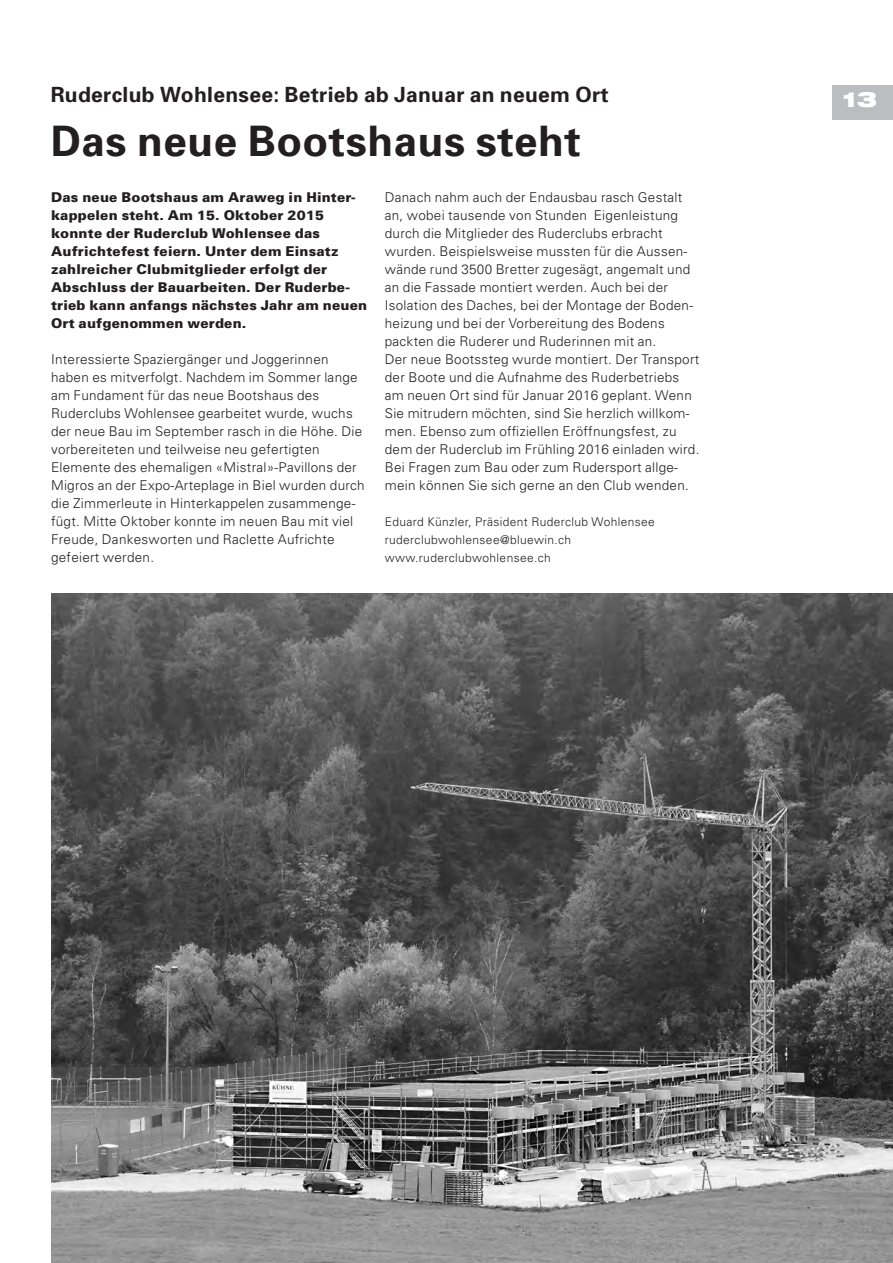
<style>
.page{position:relative;width:893px;height:1263px;background:#fff}
.page>*{position:absolute;margin:0;border:0;box-sizing:border-box;transform-origin:0 0}
.t1{font:700 42px "Univers";letter-spacing:.015em;color:#231f20}
.t2{font:700 21px "Univers";letter-spacing:.015em;color:#231f20}
.t3{font:900 expanded 21px "Helvetica Neue LT Com";color:#fff}
.t4{font:300 13.5px/18px "Univers";letter-spacing:.02em;color:#231f20}
.t5{font:900 13.5px/18px "Univers";letter-spacing:.015em;color:#231f20}
.t6{font:300 12px/18px "Univers";letter-spacing:.03em;color:#231f20}
</style>
<div class="page">
<div style="left:832px;top:85px;width:61px;height:35px;background:#bcbdc0"></div>
<img style="left:51px;top:594px;width:842px;height:669px">
<h2 class="t2" style="left:51px;top:81px;width:560px">Ruderclub Wohlensee: Betrieb ab Januar an neuem Ort</h2>
<h1 class="t1" style="left:51px;top:114px;width:532px">Das neue Bootshaus steht</h1>
<p class="t4" style="left:385px;top:188px;width:316px">Danach nahm auch der Endausbau rasch Gestalt an, wobei tausende von Stunden Eigenleistung durch die Mitglieder des Ruderclubs erbracht wurden. Beispielsweise mussten für die Aussen&shy;wände rund 3500 Bretter zugesägt, angemalt und an die Fassade montiert werden. Auch bei der Isolation des Daches, bei der Montage der Boden&shy;heizung und bei der Vorbereitung des Bodens packten die Ruderer und Ruderinnen mit an.<br>Der neue Bootssteg wurde montiert. Der Transport der Boote und die Aufnahme des Ruderbetriebs am neuen Ort sind für Januar 2016 geplant. Wenn Sie mitrudern möchten, sind Sie herzlich willkom&shy;men. Ebenso zum offiziellen Eröffnungsfest, zu dem der Ruderclub im Frühling 2016 einladen wird.<br>Bei Fragen zum Bau oder zum Rudersport allge&shy;mein können Sie sich gerne an den Club wenden.</p>
<p class="t6" style="left:385px;top:513px;width:272px">Eduard Künzler, Präsident Ruderclub Wohlensee ruderclubwohlensee@bluewin.ch www.ruderclubwohlensee.ch</p>
<p class="t5" style="left:51px;top:188px;width:318px">Das neue Bootshaus am Araweg in Hinter&shy;kappelen steht. Am 15. Oktober 2015 konnte der Ruderclub Wohlensee das Aufrichtefest feiern. Unter dem Einsatz zahlreicher Clubmitglieder erfolgt der Abschluss der Bauarbeiten. Der Ruderbe&shy;trieb kann anfangs nächstes Jahr am neuen Ort aufgenommen werden.</p>
<p class="t4" style="left:51px;top:350px;width:315px">Interessierte Spaziergänger und Joggerinnen haben es mitverfolgt. Nachdem im Sommer lange am Fundament für das neue Bootshaus des Ruderclubs Wohlensee gearbeitet wurde, wuchs der neue Bau im September rasch in die Höhe. Die vorbereiteten und teilweise neu gefertigten Elemente des ehemaligen «Mistral»-Pavillons der Migros an der Expo-Arteplage in Biel wurden durch die Zimmerleute in Hinterkappelen zusammenge&shy;fügt. Mitte Oktober konnte im neuen Bau mit viel Freude, Dankesworten und Raclette Aufrichte gefeiert werden.</p>
<h2 class="t3" style="left:843px;top:86px;width:36px">13</h2>
</div>
